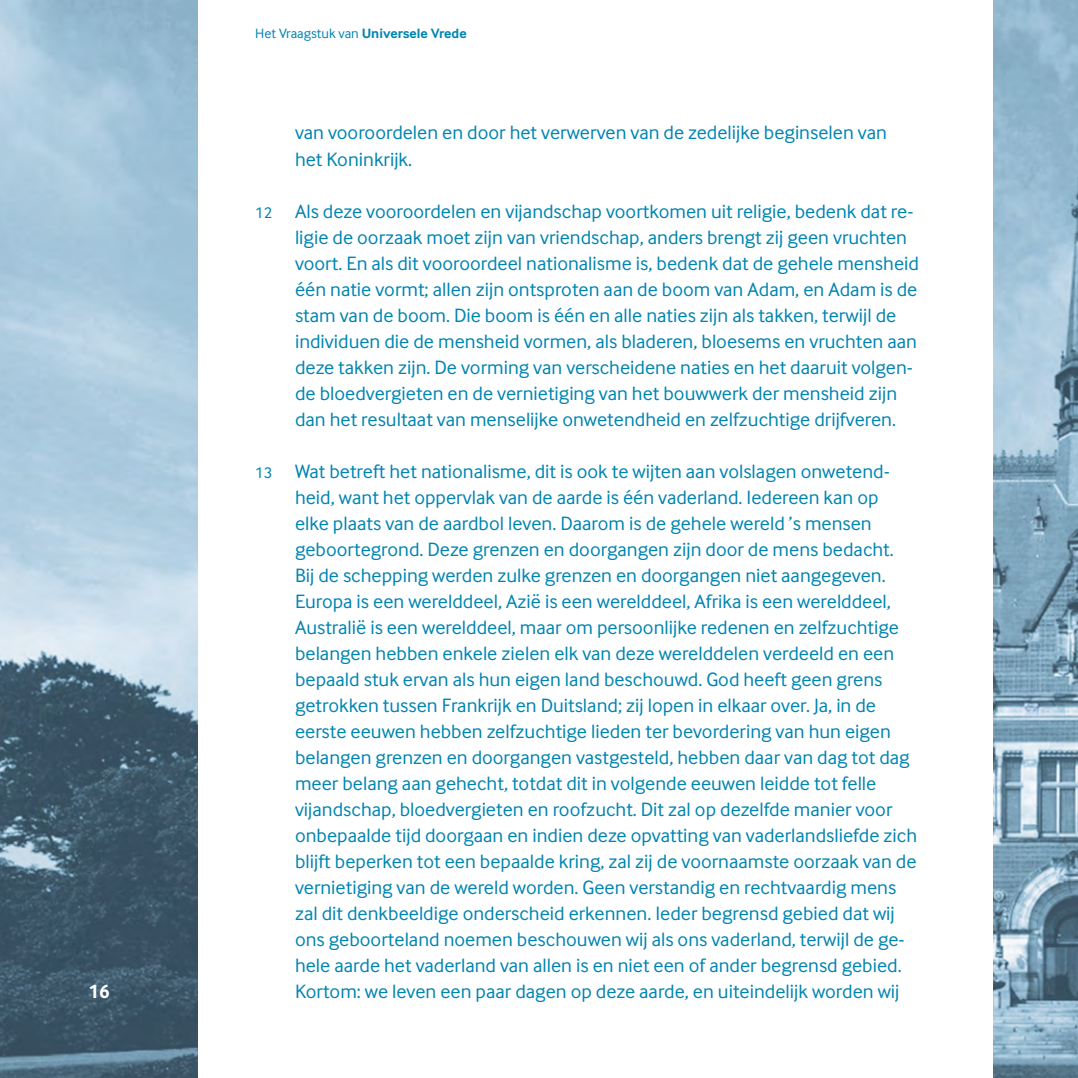
<style>
.page{position:relative;width:1078px;height:1078px;background:#fff}
.page>*{position:absolute;margin:0;border:0;box-sizing:border-box;transform-origin:0 0}
.t1{font:20px/26px "Inter Face";color:#0084b1}
.t2{font:700 20px "Inter Face";color:#fff}
.t3{font:14px "Inter Face";color:#0084b1}
.s1{font-weight:700}
.s2{font-size:16px}
</style>
<div class="page">
<img style="left:0;top:0;width:1077px;height:1077px">
<div style="left:198px;top:0;width:794px;height:1077px;background:#fff"></div>
<p class="t2" style="left:88px;top:979px;width:23px">16</p>
<p class="t3" style="left:255px;top:25px;width:213px">Het Vraagstuk van <span class="s1">Universele Vrede</span></p>
<p class="t1" style="left:295px;top:120px;width:593px">van vooroordelen en door het verwerven van de zedelijke beginselen van het Koninkrijk.</p>
<p class="t1" style="left:295px;top:198px;width:625px;text-indent:-40px"><span class="s2">12</span> Als deze vooroordelen en vijandschap voortkomen uit religie, bedenk dat re&shy;ligie de oorzaak moet zijn van vriendschap, anders brengt zij geen vruchten voort. En als dit vooroordeel nationalisme is, bedenk dat de gehele mensheid één natie vormt; allen zijn ontsproten aan de boom van Adam, en Adam is de stam van de boom. Die boom is één en alle naties zijn als takken, terwijl de individuen die de mensheid vormen, als bladeren, bloesems en vruchten aan deze takken zijn. De vorming van verscheidene naties en het daaruit volgen&shy;de bloedvergieten en de vernietiging van het bouwwerk der mensheid zijn dan het resultaat van menselijke onwetendheid en zelfzuchtige drijfveren.</p>
<p class="t1" style="left:295px;top:458px;width:623px;text-indent:-40px"><span class="s2">13</span> Wat betreft het nationalisme, dit is ook te wijten aan volslagen onwetend&shy;heid, want het oppervlak van de aarde is één vaderland. Iedereen kan op elke plaats van de aardbol leven. Daarom is de gehele wereld ’s mensen geboortegrond. Deze grenzen en doorgangen zijn door de mens bedacht.<br>Bij de schepping werden zulke grenzen en doorgangen niet aangegeven.<br>Europa is een werelddeel, Azië is een werelddeel, Afrika is een werelddeel, Australië is een werelddeel, maar om persoonlijke redenen en zelfzuchtige belangen hebben enkele zielen elk van deze werelddelen verdeeld en een bepaald stuk ervan als hun eigen land beschouwd. God heeft geen grens getrokken tussen Frankrijk en Duitsland; zij lopen in elkaar over. Ja, in de eerste eeuwen hebben zelfzuchtige lieden ter bevordering van hun eigen belangen grenzen en doorgangen vastgesteld, hebben daar van dag tot dag meer belang aan gehecht, totdat dit in volgende eeuwen leidde tot felle vijandschap, bloedvergieten en roofzucht. Dit zal op dezelfde manier voor onbepaalde tijd doorgaan en indien deze opvatting van vaderlandsliefde zich blijft beperken tot een bepaalde kring, zal zij de voornaamste oorzaak van de vernietiging van de wereld worden. Geen verstandig en rechtvaardig mens zal dit denkbeeldige onderscheid erkennen. Ieder begrensd gebied dat wij ons geboorteland noemen beschouwen wij als ons vaderland, terwijl de ge&shy;hele aarde het vaderland van allen is en niet een of ander begrensd gebied.<br>Kortom: we leven een paar dagen op deze aarde, en uiteindelijk worden wij</p>
</div>
